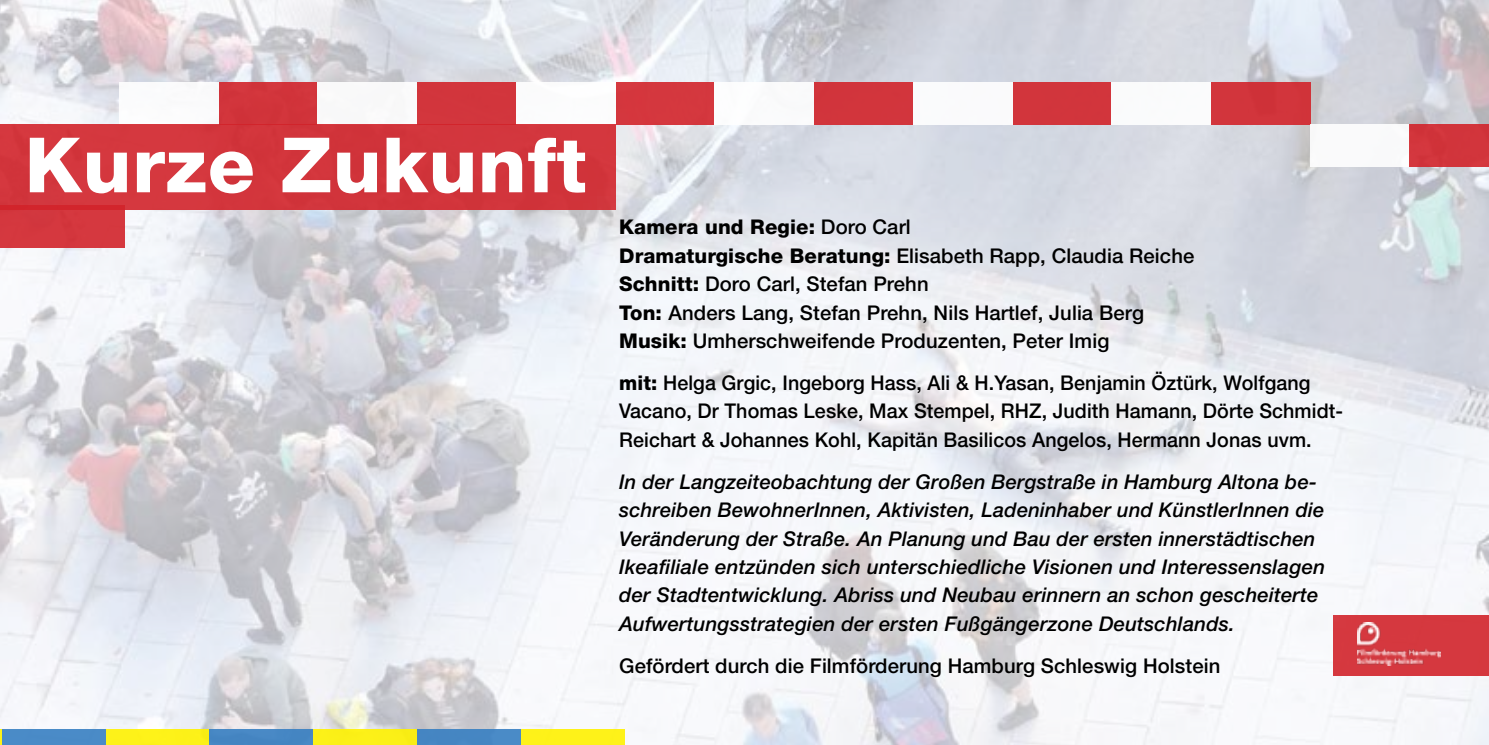
<style>
.page{position:relative;width:1489px;height:745px;background:#fff}
.page>*{position:absolute;margin:0;border:0;box-sizing:border-box;transform-origin:0 0}
.t1{font:800 76.25px "Helvetica Neue";letter-spacing:.01em;color:#fff}
.t2{font:500 20.25px/28.5px "Helvetica Neue";letter-spacing:.005em;color:#000}
.t3{font:italic 500 20.25px/28.5px "Helvetica Neue";letter-spacing:.01em;color:#000}
.s1{font-weight:800}
</style>
<div class="page">
<img style="left:0;top:0;width:1488px;height:744px">
<div style="left:1333px;top:615px;width:155px;height:60px;background:#d5383f"></div>
<div style="left:218px;top:82px;width:99px;height:42px;background:#d1343b"></div>
<div style="left:417px;top:82px;width:99px;height:42px;background:#d2353c"></div>
<div style="left:615px;top:82px;width:99px;height:42px;background:#d4373e"></div>
<div style="left:814px;top:82px;width:99px;height:42px;background:#d2353c"></div>
<div style="left:1012px;top:82px;width:99px;height:42px;background:#d2353c"></div>
<div style="left:1210px;top:82px;width:100px;height:42px;background:#d2353c"></div>
<div style="left:119px;top:82px;width:99px;height:42px;background:#fff"></div>
<div style="left:317px;top:82px;width:100px;height:42px;background:#fff"></div>
<div style="left:516px;top:82px;width:99px;height:42px;background:#fff"></div>
<div style="left:714px;top:82px;width:100px;height:42px;background:#fff"></div>
<div style="left:913px;top:82px;width:99px;height:42px;background:#fff"></div>
<div style="left:1111px;top:82px;width:99px;height:42px;background:#fff"></div>
<div style="left:1310px;top:124px;width:99px;height:43px;background:#fff"></div>
<div style="left:1409px;top:124px;width:79px;height:43px;background:#d1343c"></div>
<svg style="left:0;top:728px;width:2px;height:16px"></svg>
<div style="left:105px;top:728px;width:104px;height:16px;background:#fdf219"></div>
<div style="left:313px;top:728px;width:104px;height:16px;background:#fbf017"></div>
<div style="left:521px;top:728px;width:103px;height:16px;background:#fef219"></div>
<div style="left:2px;top:728px;width:103px;height:16px;background:#4a8bc7"></div>
<div style="left:209px;top:728px;width:104px;height:16px;background:#4586c3"></div>
<div style="left:417px;top:728px;width:104px;height:16px;background:#4586c3"></div>
<div style="left:0;top:124px;width:615px;height:85px;background:#d3353c"></div>
<div style="left:0;top:205px;width:124px;height:43px;background:linear-gradient(to bottom,#d33037,#d53b42)"></div>
<div style="left:563px;top:163px;width:824px;height:567px;background:#fff;opacity:.58"></div>
<img style="left:1356px;top:622px;width:83px;height:43px">
<h1 class="t1" style="left:25px;top:120px;width:563px">Kurze Zukunft</h1>
<p class="t2" style="left:619px;top:212px;width:576px"><span class="s1">Kamera und Regie:</span> Doro Carl<br><span class="s1">Dramaturgische Beratung:</span> Elisabeth Rapp, Claudia Reiche <span class="s1">Schnitt:</span> Doro Carl, Stefan Prehn<br><span class="s1">Ton:</span> Anders Lang, Stefan Prehn, Nils Hartlef, Julia Berg <span class="s1">Musik:</span> Umherschweifende Produzenten, Peter Imig</p>
<p class="t2" style="left:619px;top:368px;width:725px"><span class="s1">mit:</span> Helga Grgic, Ingeborg Hass, Ali &amp; H.Yasan, Benjamin Öztürk, Wolfgang<br>Vacano, Dr Thomas Leske, Max Stempel, RHZ, Judith Hamann, Dörte Schmidt-<br>Reichart &amp; Johannes Kohl, Kapitän Basilicos Angelos, Hermann Jonas uvm.</p>
<p class="t3" style="left:619px;top:467px;width:707px">In der Langzeiteobachtung der Großen Bergstraße in Hamburg Altona be&shy;schreiben BewohnerInnen, Aktivisten, Ladeninhaber und KünstlerInnen die Veränderung der Straße. An Planung und Bau der ersten innerstädtischen Ikeafiliale entzünden sich unterschiedliche Visionen und Interessenslagen der Stadtentwicklung. Abriss und Neubau erinnern an schon gescheiterte Aufwertungsstrategien der ersten Fußgängerzone Deutschlands.</p>
<p class="t2" style="left:619px;top:650px;width:602px">Gefördert durch die Filmförderung Hamburg Schleswig Holstein</p>
</div>
